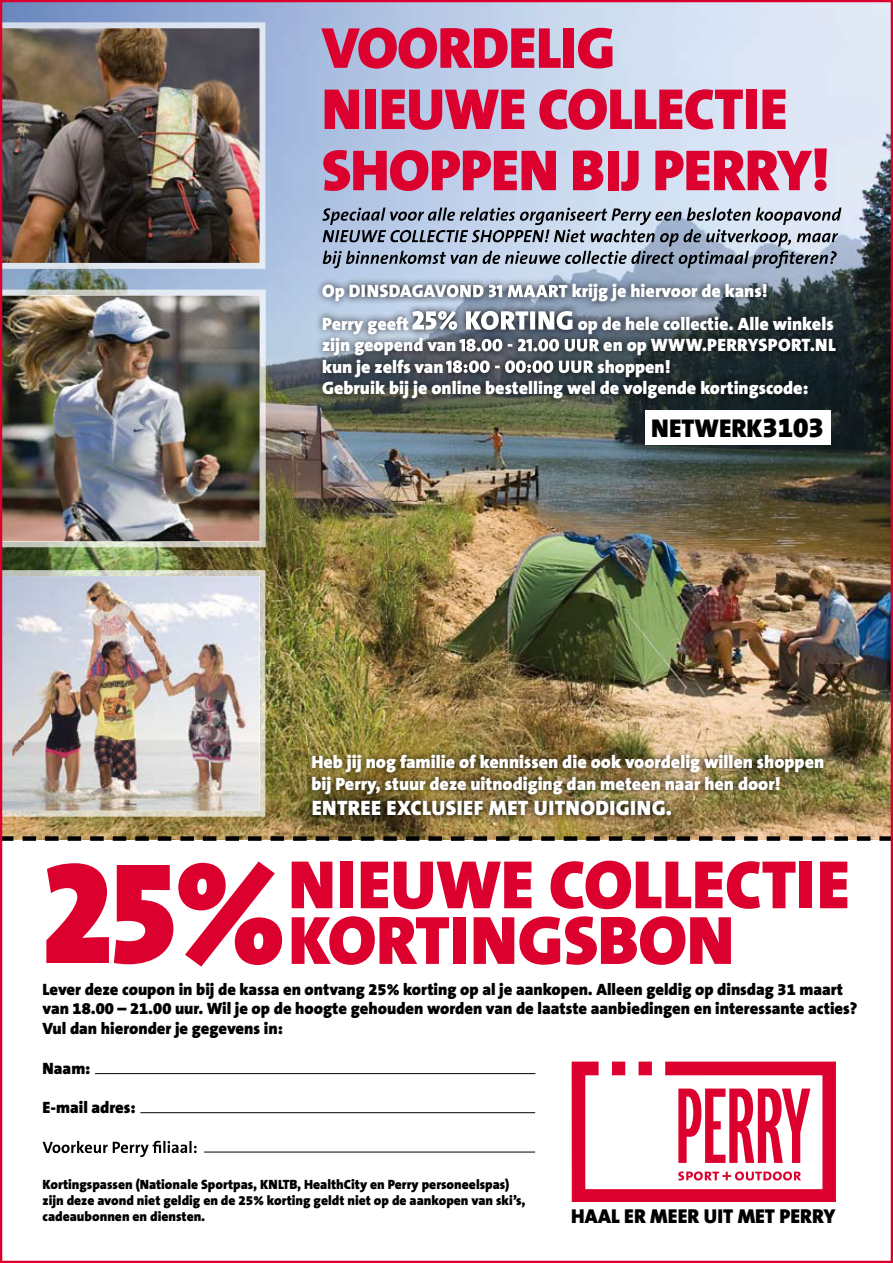
<style>
.page{position:relative;width:893px;height:1263px;background:#fff}
.page>*{position:absolute;margin:0;border:0;box-sizing:border-box;transform-origin:0 0}
.t1{font:900 69px/55.7px "The Sans B9";color:#dc002e}
.t2{font:900 58.35px/61.2px "The Sans B9";letter-spacing:-.01em;color:#dc002e}
.t3{font:900 25.8px "The Sans B9";color:#000}
.t4{font:900 21px "The Sans B9";letter-spacing:.02em;color:#fff}
.t5{font:900 20.25px "The Sans B9";color:#000}
.t6{font:900 18px/21.6px "The Sans B9";color:#fff}
.t7{font:900 18px "The Sans B9";letter-spacing:.02em;color:#fff}
.t8{font:900 16.5px/19.8px "The Sans B9";color:#000}
.t9{font:900 13.5px/16.2px "The Sans B9";color:#000}
.s1{font-size:28.05px}
</style>
<div class="page">
<img style="left:0;top:0;width:893px;height:1263px">
<h2 class="t2" style="left:322px;top:19px;width:509px">VOORDELIG<br>NIEUWE COLLECTIE<br>SHOPPEN BIJ PERRY!</h2>
<p class="t6" style="left:322px;top:281px;width:126px">Op DINSDAGAV</p>
<p class="t6" style="left:572px;top:281px;width:197px">krijg je hiervoor de kans!</p>
<p class="t6" style="left:322px;top:313px;width:88px">Perry geeft</p>
<p class="t6" style="left:578px;top:313px;width:257px">op de hele collectie. Alle winkels</p>
<p class="t6" style="left:322px;top:335px;width:136px">zijn geopend van</p>
<p class="t7" style="left:603px;top:335px;width:234px">en op WWW.PERRYSPORT.NL</p>
<p class="t6" style="left:322px;top:356px;width:123px">kun je zelfs van</p>
<p class="t6" style="left:322px;top:356px;width:488px;text-indent:275px">shoppen!<br>Gebruik bij je online bestelling wel de volgende kortingscode:</p>
<h3 class="t3" style="left:651px;top:414px;width:174px">NETWERK<span class="s1">3103</span></h3>
<p class="t6" style="left:311px;top:752px;width:514px">Heb jij nog familie of kennissen die ook voordelig willen shoppen bij Perry, stuur deze uitnodiging dan meteen naar hen door!</p>
<p class="t4" style="left:312px;top:797px;width:362px">ENTREE EXCLUSIEF MET UITNODIGING.</p>
<h1 class="t1" style="left:288px;top:859px;width:563px">NIEUWE COLLECTIE<br>KORTINGSBON</h1>
<p class="t8" style="left:43px;top:979px;width:816px">Lever deze coupon in bij de kassa en ontvang 25% korting op al je aankopen. Alleen geldig op dinsdag 31 maart van 18.00 – 21.00 uur. Wil je op de hoogte gehouden worden van de laatste aanbiedingen en interessante acties?<br>Vul dan hieronder je gegevens in:</p>
<p class="t8" style="left:43px;top:1059px;width:49px">Naam:</p>
<p class="t8" style="left:43px;top:1098px;width:95px">E-mail adres:</p>
<p class="t9" style="left:43px;top:1177px;width:485px">Kortingspassen (Nationale Sportpas, KNLTB, HealthCity en Perry personeelspas) zijn deze avond niet geldig en de 25% korting geldt niet op de aankopen van ski’s, cadeaubonnen en diensten.</p>
<p class="t5" style="left:571px;top:1205px;width:266px">HAAL ER MEER UIT MET PERRY</p>
</div>
